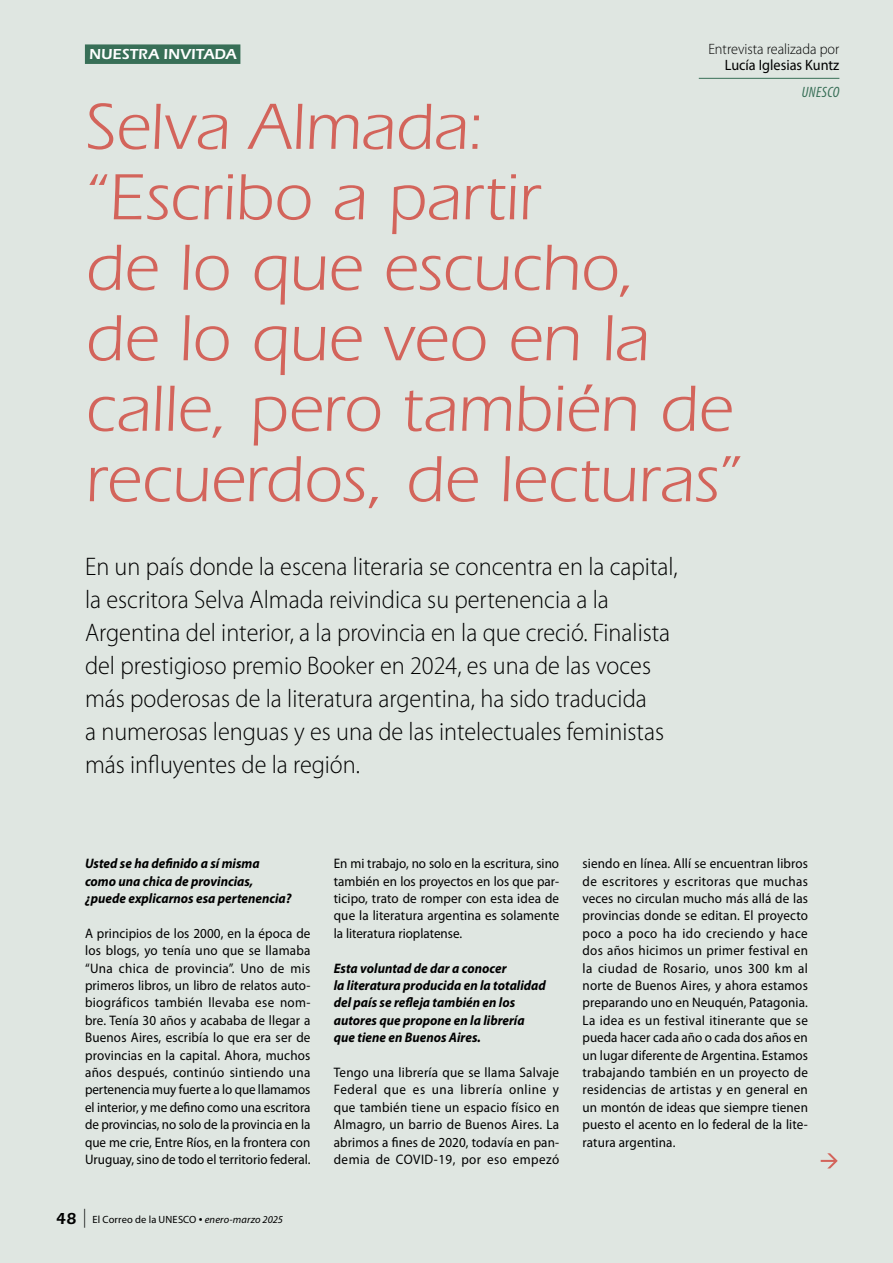
<style>
.page{position:relative;width:893px;height:1263px;background:#dfe6e1}
.page>*{position:absolute;margin:0;border:0;box-sizing:border-box;transform-origin:0 0}
.t1{font:67.5px/70.5px "ITC Eras Std";letter-spacing:-.005em;color:#d3645b}
.t2{font:300 25.5px/33px "Myriad Pro";color:#000;scale:.95 1}
.t3{font:300 15px "Myriad Pro";color:#000;scale:.95 1}
.t4{font:15px "Myriad Pro";color:#000;scale:.95 1}
.t5{font:600 15px "ITC Eras Std";letter-spacing:.01em;color:#fff}
.t6{font:italic condensed 15px "Myriad Pro";letter-spacing:.03em;color:#386f57}
.t7{font:13.8px/17.4px "Myriad Pro";letter-spacing:.01em;color:#000;text-align:justify;scale:.95 1}
.t8{font:italic 700 13.8px/17.4px "Myriad Pro";color:#000;scale:.95 1}
.t9{font:10.5px "Myriad Pro";letter-spacing:.015em;color:#000}
.s1{font-family:"ITC Eras Std";font-weight:600;font-size:16.5px}
.s2{font-size:18.9px}
.s3{font-size:13.5px}
.s4{font-style:italic}
</style>
<div class="page">
<div style="left:85px;top:44px;width:155px;height:20px;background:#386f57"></div>
<hr style="left:699px;top:78px;width:140px;height:1px;background:#386f57">
<svg style="left:821px;top:1153px;width:17px;height:15px"></svg>
<p class="t5" style="left:89px;top:46px;width:148px">NUESTRA INVITADA</p>
<p class="t3" style="left:708px;top:41px;width:139px">Entrevista realizada por</p>
<p class="t4" style="left:725px;top:57px;width:122px">Lucía Iglesias Kuntz</p>
<p class="t6" style="left:802px;top:84px;width:39px">UNESCO</p>
<h1 class="t1" style="left:85px;top:92px;width:657px">Selva Almada:<br>“Escribo a partir<br>de lo que escucho,<br>de lo que veo en la calle, pero también de recuerdos, de lecturas”</h1>
<p class="t2" style="left:85px;top:550px;width:625px">En un país donde la escena literaria se concentra en la capital, la escritora Selva Almada reivindica su pertenencia a la Argentina del interior, a la provincia en la que creció. Finalista del prestigioso premio Booker en 2024, es una de las voces más poderosas de la literatura argentina, ha sido traducida<br>a numerosas lenguas y es una de las intelectuales feministas más influyentes de la región.</p>
<p class="t8" style="left:85px;top:855px;width:219px">Usted se ha definido a sí misma como una chica de provincias, ¿puede explicarnos esa pertenencia?</p>
<p class="t7" style="left:85px;top:925px;width:239px">A principios de los 2000, en la época de los blogs, yo tenía uno que se llamaba “Una chica de provincia”. Uno de mis primeros libros, un libro de relatos auto&shy;biográficos también llevaba ese nom&shy;bre. Tenía 30 años y acababa de llegar a Buenos Aires, escribía lo que era ser de provincias en la capital. Ahora, muchos años después, continúo sintiendo una pertenencia muy fuerte a lo que llamamos el interior, y me defino como una escritora de provincias, no solo de la provincia en la que me crie, Entre Ríos, en la frontera con Uruguay, sino de todo el territorio federal.</p>
<p class="t9" style="left:56px;top:1213px;width:229px"><span class="s1">48</span> <span class="s2">|</span> El Correo de la UNESCO <span class="s3">•</span> <span class="s4">enero-marzo 2025</span></p>
<p class="t7" style="left:334px;top:855px;width:239px">En mi trabajo, no solo en la escritura, sino también en los proyectos en los que par&shy;ticipo, trato de romper con esta idea de que la literatura argentina es solamente la literatura rioplatense.</p>
<p class="t8" style="left:334px;top:959px;width:225px">Esta voluntad de dar a conocer<br>la literatura producida en la totalidad del país se refleja también en los autores que propone en la librería que tiene en Buenos Aires.</p>
<p class="t7" style="left:334px;top:1064px;width:239px">Tengo una librería que se llama Salvaje Federal que es una librería online y que también tiene un espacio físico en Almagro, un barrio de Buenos Aires. La abrimos a fines de 2020, todavía en pan&shy;demia de COVID-19, por eso empezó</p>
<p class="t7" style="left:583px;top:855px;width:239px">siendo en línea. Allí se encuentran libros de escritores y escritoras que muchas veces no circulan mucho más allá de las provincias donde se editan. El proyecto poco a poco ha ido creciendo y hace dos años hicimos un primer festival en la ciudad de Rosario, unos 300 km al norte de Buenos Aires, y ahora estamos preparando uno en Neuquén, Patagonia.<br>La idea es un festival itinerante que se pueda hacer cada año o cada dos años en un lugar diferente de Argentina. Estamos trabajando también en un proyecto de residencias de artistas y en general en un montón de ideas que siempre tienen puesto el acento en lo federal de la lite&shy;ratura argentina.</p>
</div>
